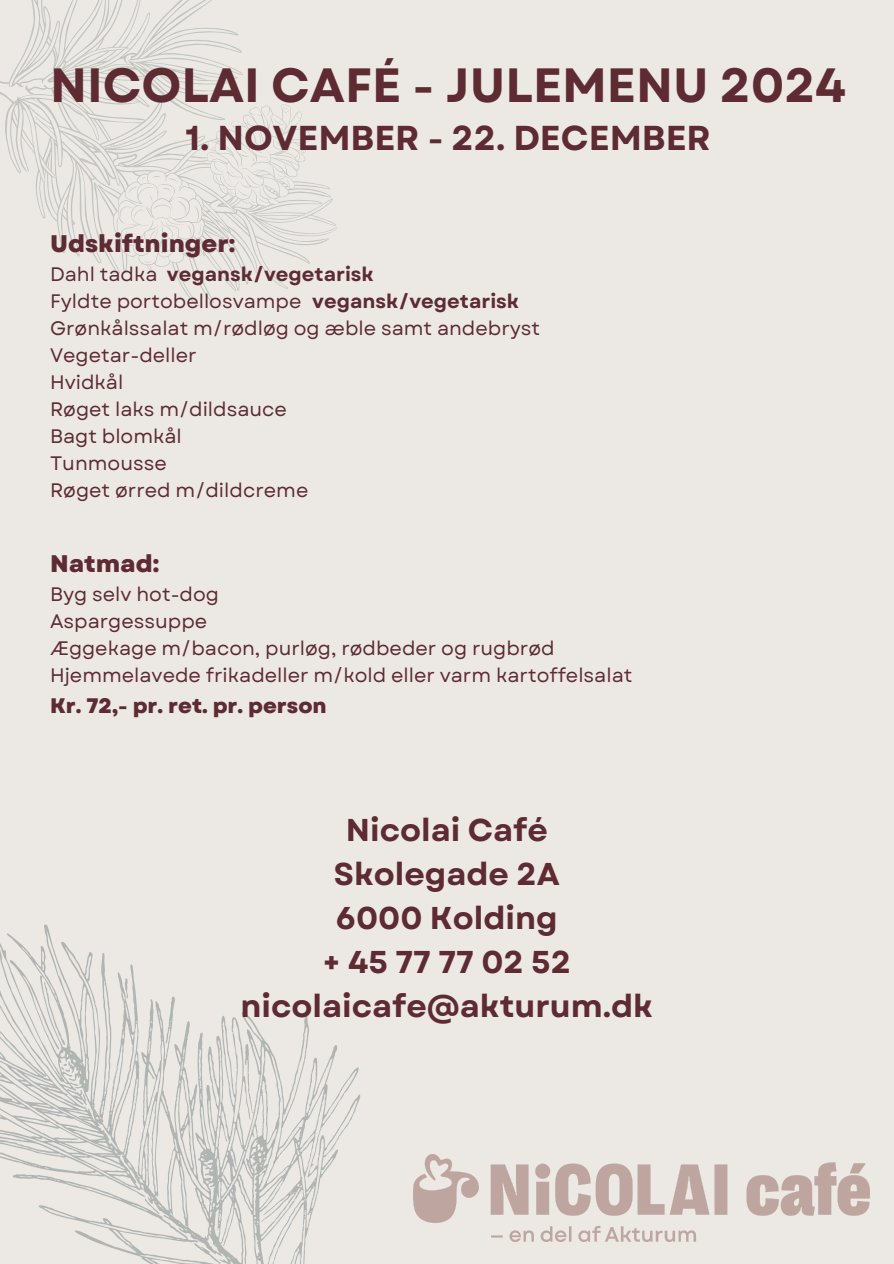
<style>
.page{position:relative;width:894px;height:1264px;background:#fff}
.page>*{position:absolute;margin:0;border:0;box-sizing:border-box;transform-origin:0 0}
.t1{font:700 48px "Garet";color:#5d2b31}
.t2{font:700 34.5px "Garet";color:#5d2b31}
.t3{font:700 31.5px/43.8px "Garet";color:#5d2b31;text-align:center}
.t4{font:800 24px "Garet";color:#5d2b31}
.t5{font:800 21px "Garet";color:#5d2b31}
.t6{font:19.5px "Garet";color:#5d2b31}
.t7{font:700 19.5px "Garet";color:#5d2b31}
</style>
<div class="page">
<div style="left:0;top:0;width:893px;height:1263px;background:#ece9e4"></div>
<svg style="left:0;top:0;width:336px;height:306px"></svg>
<svg style="left:0;top:924px;width:361px;height:339px"></svg>
<img style="left:413px;top:1154px;width:456px;height:87px">
<p class="t1" style="left:50px;top:50px;width:797px">NICOLAI CAFÉ - JULEMENU 2024</p>
<h4 class="t2" style="left:185px;top:113px;width:527px">1. NOVEMBER - 22. DECEMBER</h4>
<p class="t4" style="left:50px;top:226px;width:187px">Udskiftninger:</p>
<p class="t7" style="left:167px;top:260px;width:208px">vegansk/vegetarisk</p>
<h1 class="t6" style="left:50px;top:260px;width:109px">Dahl tadka</h1>
<h2 class="t6" style="left:50px;top:287px;width:253px">Fyldte portobellosvampe</h2>
<p class="t6" style="left:50px;top:314px;width:491px">Grønkålssalat m/rødløg og æble samt andebryst</p>
<p class="t6" style="left:50px;top:341px;width:148px">Vegetar-deller</p>
<p class="t6" style="left:50px;top:368px;width:75px">Hvidkål</p>
<p class="t6" style="left:50px;top:395px;width:238px">Røget laks m/dildsauce</p>
<p class="t6" style="left:50px;top:422px;width:133px">Bagt blomkål</p>
<p class="t6" style="left:50px;top:449px;width:118px">Tunmousse</p>
<p class="t6" style="left:50px;top:476px;width:260px">Røget ørred m/dildcreme</p>
<p class="t7" style="left:312px;top:287px;width:208px">vegansk/vegetarisk</p>
<p class="t4" style="left:50px;top:546px;width:111px">Natmad:</p>
<p class="t6" style="left:50px;top:580px;width:170px">Byg selv hot-dog</p>
<h5 class="t6" style="left:50px;top:607px;width:159px">Aspargessuppe</h5>
<h5 class="t6" style="left:50px;top:634px;width:506px">Æggekage m/bacon, purløg, rødbeder og rugbrød</h5>
<h4 class="t6" style="left:50px;top:661px;width:583px">Hjemmelavede frikadeller m/kold eller varm kartoffelsalat</h4>
<p class="t5" style="left:50px;top:690px;width:278px">Kr. 72,- pr. ret. pr. person</p>
<h5 class="t3" style="left:240px;top:808px;width:414px">Nicolai Café<br>Skolegade 2A<br>6000 Kolding<br>+ 45 77 77 02 52 nicolaicafe@akturum.dk</h5>
</div>
